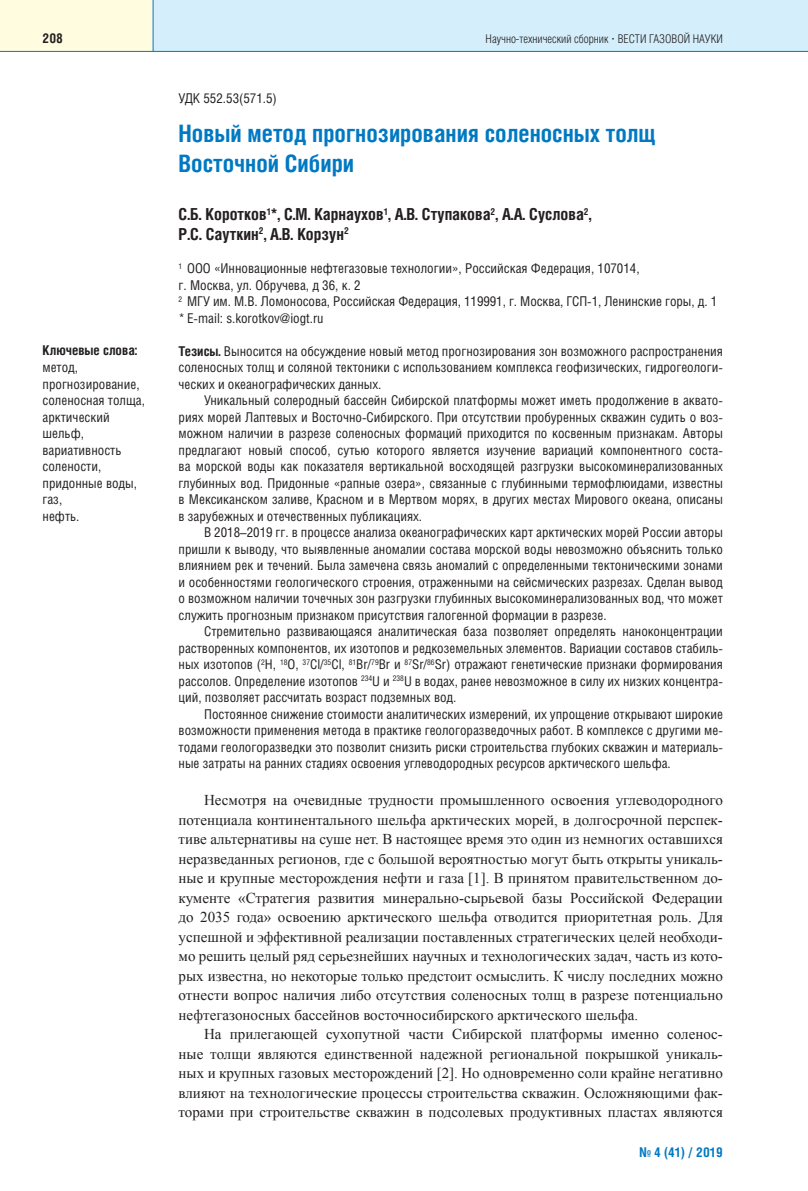
<style>
.page{position:relative;width:808px;height:1191px;background:#fff}
.page>*{position:absolute;margin:0;border:0;box-sizing:border-box;transform-origin:0 0}
.t1{font:700 24px/30px "Helios Cond";color:#0079c2}
.t2{font:700 16.5px/19.5px "Helios Cond";color:#231f20}
.t3{font:15px/19.5px "Times New Roman";color:#231f20;text-align:justify}
.t4{font:13.5px/16.5px "Helios Cond";color:#231f20;text-align:justify}
.t5{font:700 13.5px "Helios Cond";color:#231f20}
.t6{font:700 13.5px "Helios Cond";color:#0079c2}
.t7{font:300 12px "Helios Cond";color:#231f20}
.s1{font-family:"Times New Roman";font-weight:700}
.s2{font-weight:700}
</style>
<div class="page">
<div style="left:140px;top:0;width:668px;height:51px;background:#d4effb"></div>
<div style="left:0;top:0;width:153px;height:51px;background:#fffce0"></div>
<hr style="left:0;top:51px;width:808px;height:1px;background:#0079c2">
<hr style="left:153px;top:0;width:1px;height:51px;background:#0079c2">
<p class="t5" style="left:43px;top:33px;width:22px">208</p>
<p class="t7" style="left:486px;top:34px;width:239px">Научно-технический сборник <span class="s1">·</span> ВЕСТИ ГАЗОВОЙ НАУКИ</p>
<p class="t5" style="left:43px;top:346px;width:96px">Ключевые слова:</p>
<p class="t4" style="left:43px;top:360px;width:104px;text-align:left">метод, прогнозирование, соленосная толща, арктический шельф, вариативность солености, придонные воды, газ,<br>нефть.</p>
<p class="t4" style="left:179px;top:91px;width:100px">УДК 552.53(571.5)</p>
<h1 class="t1" style="left:179px;top:121px;width:479px">Новый метод прогнозирования соленосных толщ<br>Восточной Сибири</h1>
<p class="t2" style="left:179px;top:206px;width:414px">С.Б. Коротков<sup>1</sup>*, С.М. Карнаухов<sup>1</sup>, А.В. Ступакова<sup>2</sup>, А.А. Суслова<sup>2</sup>,<br>Р.С. Сауткин<sup>2</sup>, А.В. Корзун<sup>2</sup></p>
<p class="t4" style="left:179px;top:261px;width:540px;text-align:left"><sup>1</sup> ООО «Инновационные нефтегазовые технологии», Российская Федерация, 107014,<br>г. Москва, ул. Обручева, д 36, к. 2<br><sup>2</sup> МГУ им. М.В. Ломоносова, Российская Федерация, 119991, г. Москва, ГСП-1, Ленинские горы, д. 1 * E-mail: s.korotkov@iogt.ru</p>
<p class="t4" style="left:179px;top:344px;width:546px"><span class="s2">Тезисы.</span> Выносится на обсуждение новый метод прогнозирования зон возможного распространения соленосных толщ и соляной тектоники с использованием комплекса геофизических, гидрогеологи&shy;ческих и океанографических данных.</p>
<p class="t4" style="left:179px;top:393px;width:546px;text-indent:26px">Уникальный солеродный бассейн Сибирской платформы может иметь продолжение в аквато&shy;риях морей Лаптевых и Восточно-Сибирского. При отсутствии пробуренных скважин судить о воз&shy;можном наличии в разрезе соленосных формаций приходится по косвенным признакам. Авторы предлагают новый способ, сутью которого является изучение вариаций компонентного соста&shy;ва морской воды как показателя вертикальной восходящей разгрузки высокоминерализованных глубинных вод. Придонные «рапные озера», связанные с глубинными термофлюидами, известны в Мексиканском заливе, Красном и в Мертвом морях, в других местах Мирового океана, описаны в зарубежных и отечественных публикациях.</p>
<p class="t4" style="left:179px;top:525px;width:546px;text-indent:26px">В 2018–2019 гг. в процессе анализа океанографических карт арктических морей России авторы пришли к выводу, что выявленные аномалии состава морской воды невозможно объяснить только влиянием рек и течений. Была замечена связь аномалий с определенными тектоническими зонами и особенностями геологического строения, отраженными на сейсмических разрезах. Сделан вывод о возможном наличии точечных зон разгрузки глубинных высокоминерализованных вод, что может служить прогнозным признаком присутствия галогенной формации в разрезе.</p>
<p class="t4" style="left:179px;top:624px;width:546px;text-indent:26px">Стремительно развивающаяся аналитическая база позволяет определять наноконцентрации растворенных компонентов, их изотопов и редкоземельных элементов. Вариации составов стабиль&shy;ных изотопов (<sup>2</sup>Н, <sup>18</sup>О, <sup>37</sup>Cl/<sup>35</sup>Cl, <sup>81</sup>Br/<sup>79</sup>Br и <sup>87</sup>Sr/<sup>86</sup>Sr) отражают генетические признаки формирования рассолов. Определение изотопов <sup>234</sup>U и <sup>238</sup>U в водах, ранее невозможное в силу их низких концентра&shy;ций, позволяет рассчитать возраст подземных вод.</p>
<p class="t4" style="left:179px;top:707px;width:546px;text-indent:26px">Постоянное снижение стоимости аналитических измерений, их упрощение открывают широкие возможности применения метода в практике геологоразведочных работ. В комплексе с другими ме&shy;тодами геологоразведки это позволит снизить риски строительства глубоких скважин и материаль&shy;ные затраты на ранних стадиях освоения углеводородных ресурсов арктического шельфа.</p>
<p class="t3" style="left:179px;top:790px;width:546px;text-indent:26px">Несмотря на очевидные трудности промышленного освоения углеводородного потенциала континентального шельфа арктических морей, в долгосрочной перспек&shy;тиве альтернативы на суше нет. В настоящее время это один из немногих оставшихся неразведанных регионов, где с большой вероятностью могут быть открыты уникаль&shy;ные и крупные месторождения нефти и газа [1]. В принятом правительственном до&shy;кументе «Стратегия развития минерально-сырьевой базы Российской Федерации до 2035 года» освоению арктического шельфа отводится приоритетная роль. Для успешной и эффективной реализации поставленных стратегических целей необходи&shy;мо решить целый ряд серьезнейших научных и технологических задач, часть из кото&shy;рых известна, но некоторые только предстоит осмыслить. К числу последних можно отнести вопрос наличия либо отсутствия соленосных толщ в разрезе потенциально нефтегазоносных бассейнов восточносибирского арктического шельфа.</p>
<p class="t3" style="left:179px;top:1024px;width:546px;text-indent:26px">На прилегающей сухопутной части Сибирской платформы именно соленос&shy;ные толщи являются единственной надежной региональной покрышкой уникаль&shy;ных и крупных газовых месторождений [2]. Но одновременно соли крайне негативно влияют на технологические процессы строительства скважин. Осложняющими фак&shy;торами при строительстве скважин в подсолевых продуктивных пластах являются</p>
<p class="t6" style="left:639px;top:1147px;width:85px">№ 4 (41) / 2019</p>
</div>
